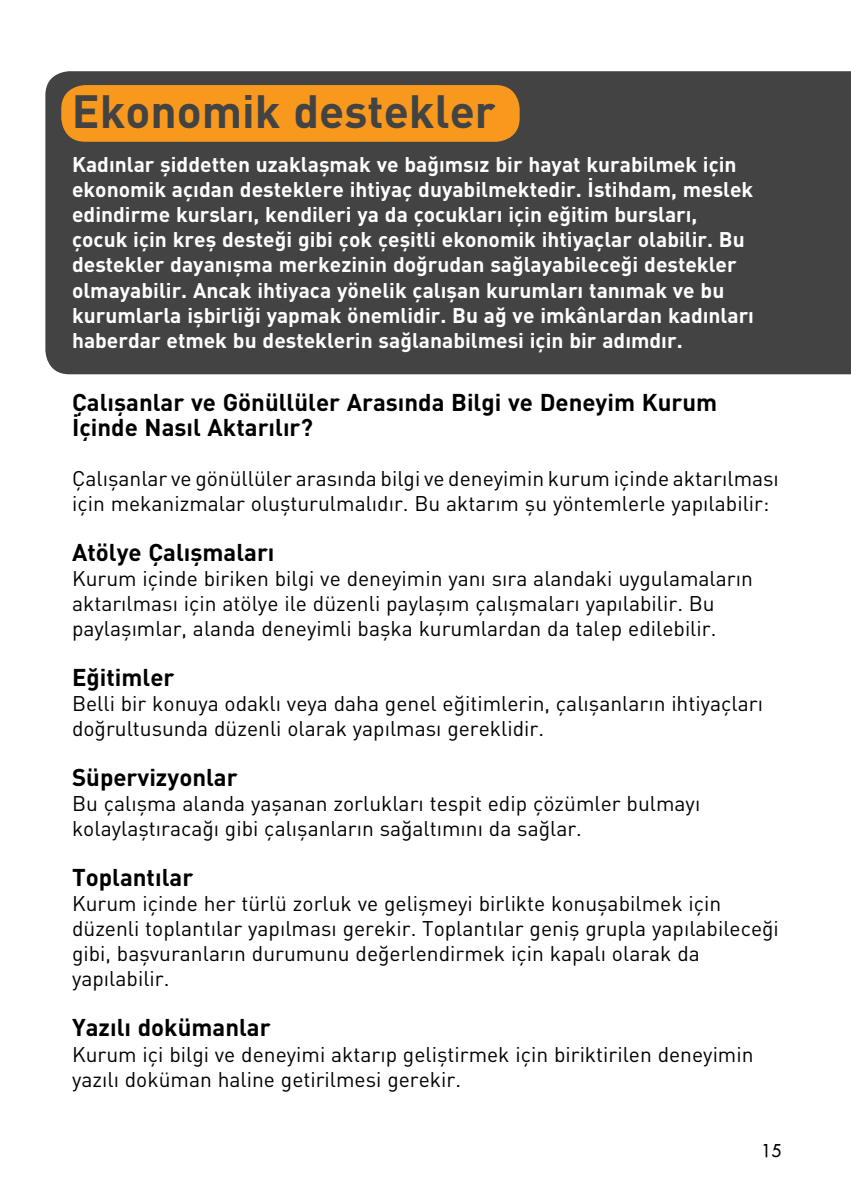
<style>
.page{position:relative;width:851px;height:1191px;background:#fff}
.page>*{position:absolute;margin:0;border:0;box-sizing:border-box;transform-origin:0 0}
.t1{font:700 46px "DIN";color:#434343}
.t2{font:700 24px/25px "DIN";color:#000}
.t3{font:21px/25px "DIN";color:#000}
.t4{font:700 21px/25.2px "DIN";color:#fff}
.t5{font:17px "Futura";color:#000}
</style>
<div class="page">
<div style="left:45px;top:71px;width:805px;height:303px;background:#434343"></div>
<div style="left:61px;top:85px;width:458px;height:57px;background:#f8991d;border-radius:24px"></div>
<h1 class="t1" style="left:72px;top:81px;width:425px">Ekonomik destekler</h1>
<p class="t4" style="left:72px;top:150px;width:683px">Kadınlar şiddetten uzaklaşmak ve bağımsız bir hayat kurabilmek için ekonomik açıdan desteklere ihtiyaç duyabilmektedir. İstihdam, meslek edindirme kursları, kendileri ya da çocukları için eğitim bursları, çocuk için kreş desteği gibi çok çeşitli ekonomik ihtiyaçlar olabilir. Bu destekler dayanışma merkezinin doğrudan sağlayabileceği destekler olmayabilir. Ancak ihtiyaca yönelik çalışan kurumları tanımak ve bu kurumlarla işbirliği yapmak önemlidir. Bu ağ ve imkânlardan kadınları haberdar etmek bu desteklerin sağlanabilmesi için bir adımdır.</p>
<p class="t2" style="left:72px;top:389px;width:646px">Çalışanlar ve Gönüllüler Arasında Bilgi ve Deneyim Kurum<br>İçinde Nasıl Aktarılır?</p>
<p class="t3" style="left:72px;top:466px;width:708px">Çalışanlar ve gönüllüler arasında bilgi ve deneyimin kurum içinde aktarılması için mekanizmalar oluşturulmalıdır. Bu aktarım şu yöntemlerle yapılabilir:</p>
<p class="t2" style="left:72px;top:539px;width:204px">Atölye Çalışmaları</p>
<p class="t3" style="left:72px;top:566px;width:682px">Kurum içinde biriken bilgi ve deneyimin yanı sıra alandaki uygulamaların aktarılması için atölye ile düzenli paylaşım çalışmaları yapılabilir. Bu paylaşımlar, alanda deneyimli başka kurumlardan da talep edilebilir.</p>
<p class="t2" style="left:72px;top:664px;width:104px">Eğitimler</p>
<p class="t3" style="left:72px;top:691px;width:692px">Belli bir konuya odaklı veya daha genel eğitimlerin, çalışanların ihtiyaçları doğrultusunda düzenli olarak yapılması gereklidir.</p>
<p class="t2" style="left:72px;top:764px;width:167px">Süpervizyonlar</p>
<p class="t3" style="left:72px;top:791px;width:629px">Bu çalışma alanda yaşanan zorlukları tespit edip çözümler bulmayı kolaylaştıracağı gibi çalışanların sağaltımını da sağlar.</p>
<p class="t2" style="left:72px;top:864px;width:123px">Toplantılar</p>
<p class="t3" style="left:72px;top:891px;width:708px">Kurum içinde her türlü zorluk ve gelişmeyi birlikte konuşabilmek için düzenli toplantılar yapılması gerekir. Toplantılar geniş grupla yapılabileceği gibi, başvuranların durumunu değerlendirmek için kapalı olarak da yapılabilir.</p>
<p class="t2" style="left:72px;top:1014px;width:200px">Yazılı dokümanlar</p>
<p class="t3" style="left:72px;top:1041px;width:683px">Kurum içi bilgi ve deneyimi aktarıp geliştirmek için biriktirilen deneyimin yazılı doküman haline getirilmesi gerekir.</p>
<p class="t5" style="left:761px;top:1139px;width:21px">15</p>
</div>
